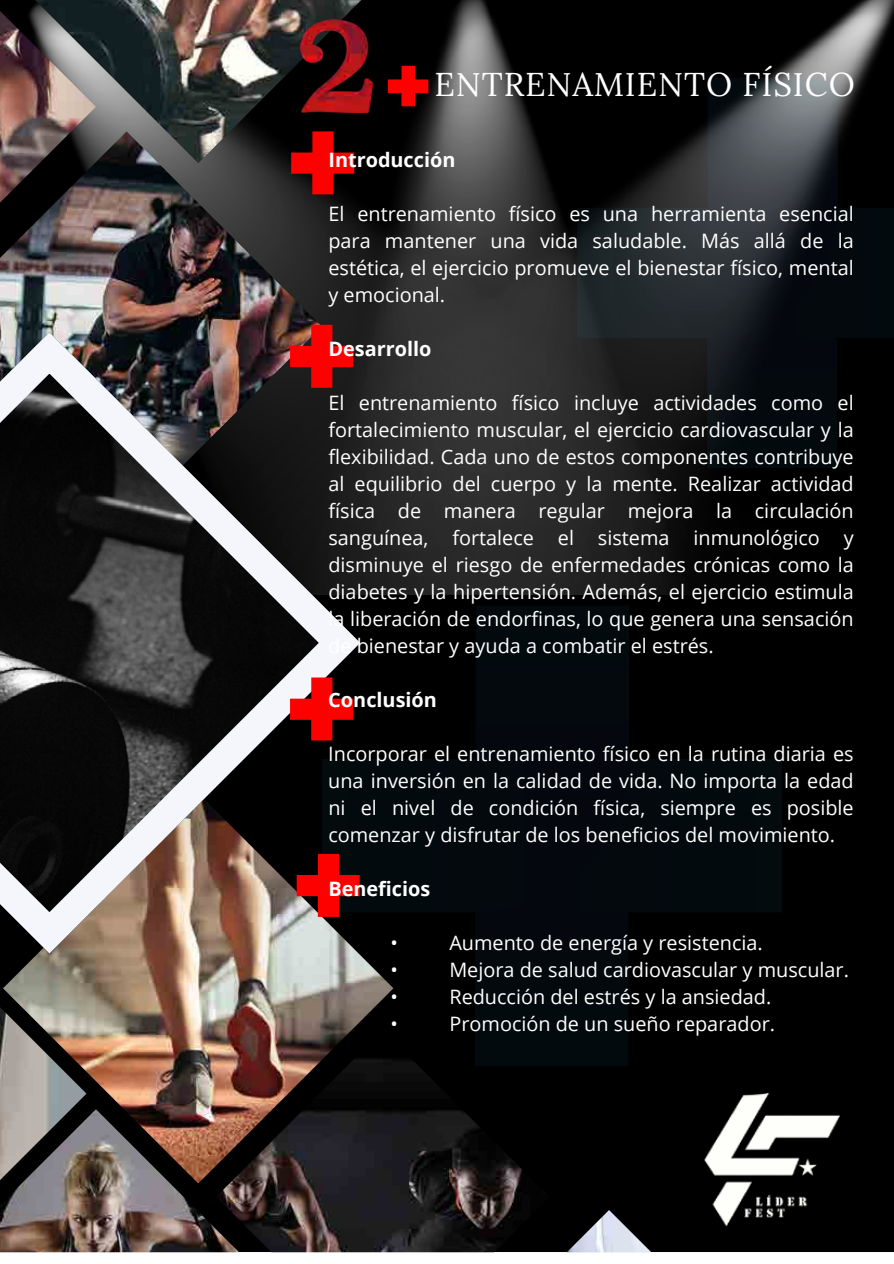
<style>
.page{position:relative;width:894px;height:1264px;background:#fff}
.page>*{position:absolute;margin:0;border:0;box-sizing:border-box;transform-origin:0 0}
.t1{font:32.85px "Lora";letter-spacing:.025em;color:#fff}
.t2{font:19.8px/27px "Open Sans";color:#fff;text-align:justify}
.t3{font:700 19.8px "Open Sans";color:#fff}
</style>
<div class="page">
<div style="left:0;top:0;width:893px;height:1251px;background:#000"></div>
<img style="left:30px;top:0;width:863px;height:594px">
<div style="left:475px;top:912px;width:153px;height:153px;background:#04090e"></div>
<div style="left:629px;top:759px;width:153px;height:153px;background:#030a0e"></div>
<div style="left:476px;top:606px;width:153px;height:306px;background:#04090e"></div>
<div style="left:360px;top:759px;width:268px;height:153px;background:#04090e"></div>
<img style="left:3px;top:793px;width:390px;height:316px">
<img style="left:216px;top:1030px;width:333px;height:222px">
<img style="left:0;top:1007px;width:86px;height:102px">
<img style="left:0;top:1109px;width:239px;height:143px">
<img style="left:35px;top:0;width:326px;height:163px">
<img style="left:0;top:11px;width:96px;height:120px">
<img style="left:0;top:131px;width:322px;height:201px">
<svg style="left:0;top:332px;width:360px;height:621px"></svg>
<img style="left:566px;top:1210px;width:85px;height:42px">
<svg style="left:577px;top:78px;width:316px;height:390px"></svg>
<svg style="left:388px;top:66px;width:40px;height:40px"></svg>
<svg style="left:291px;top:131px;width:63px;height:63px"></svg>
<svg style="left:290px;top:325px;width:63px;height:63px;background:#a3110f"></svg>
<svg style="left:290px;top:677px;width:63px;height:63px"></svg>
<svg style="left:296px;top:853px;width:63px;height:63px"></svg>
<img style="left:300px;top:19px;width:72px;height:94px">
<img style="left:704px;top:1093px;width:135px;height:132px">
<h1 class="t1" style="left:434px;top:60px;width:421px">ENTRENAMIENTO FÍSICO</h1>
<p class="t3" style="left:328px;top:145px;width:128px">Introducción</p>
<p class="t2" style="left:328px;top:199px;width:526px">El entrenamiento físico es una herramienta esencial para mantener una vida saludable. Más allá de la estética, el ejercicio promueve el bienestar físico, mental y emocional.</p>
<p class="t3" style="left:328px;top:334px;width:104px">Desarrollo</p>
<p class="t2" style="left:328px;top:388px;width:527px">El entrenamiento físico incluye actividades como el fortalecimiento muscular, el ejercicio cardiovascular y la flexibilidad. Cada uno de estos componentes contribuye al equilibrio del cuerpo y la mente. Realizar actividad física de manera regular mejora la circulación sanguínea, fortalece el sistema inmunológico y disminuye el riesgo de enfermedades crónicas como la diabetes y la hipertensión. Además, el ejercicio estimula la liberación de endorfinas, lo que genera una sensación de bienestar y ayuda a combatir el estrés.</p>
<p class="t3" style="left:328px;top:685px;width:110px">Conclusión</p>
<p class="t2" style="left:328px;top:739px;width:527px">Incorporar el entrenamiento físico en la rutina diaria es una inversión en la calidad de vida. No importa la edad ni el nivel de condición física, siempre es posible comenzar y disfrutar de los beneficios del movimiento.</p>
<p class="t3" style="left:328px;top:874px;width:104px">Beneficios</p>
<p class="t2" style="left:390px;top:928px;width:9px">•</p>
<p class="t2" style="left:449px;top:928px;width:315px">Aumento de energía y resistencia.</p>
<p class="t2" style="left:390px;top:955px;width:9px">•</p>
<p class="t2" style="left:449px;top:955px;width:401px">Mejora de salud cardiovascular y muscular.</p>
<p class="t2" style="left:390px;top:982px;width:9px">•</p>
<p class="t2" style="left:449px;top:982px;width:323px">Reducción del estrés y la ansiedad.</p>
<p class="t2" style="left:390px;top:1009px;width:9px">•</p>
<p class="t2" style="left:449px;top:1009px;width:327px">Promoción de un sueño reparador.</p>
</div>
